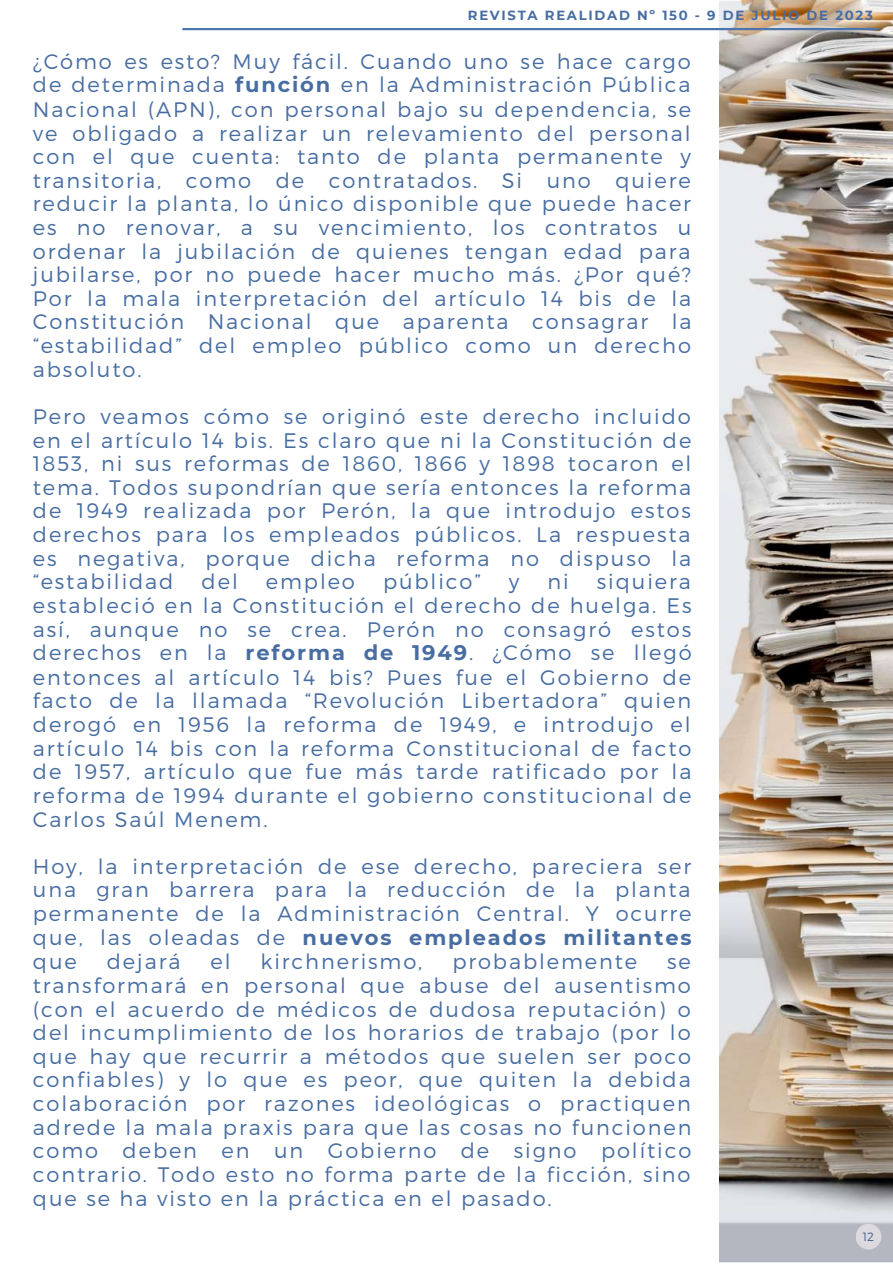
<style>
.page{position:relative;width:893px;height:1264px;background:#fff}
.page>*{position:absolute;margin:0;border:0;box-sizing:border-box;transform-origin:0 0}
.t1{font:300 21px/23.7px "Montserrat";letter-spacing:.09em;color:#476da2;text-align:justify}
.t2{font:700 13.2px "Montserrat";letter-spacing:.13em;color:#476da2}
.t3{font:300 12px "Montserrat";color:#42618b}
.s1{font-weight:700}
</style>
<div class="page">
<img style="left:719px;top:0;width:173px;height:1262px">
<div style="left:855px;top:1223px;width:26px;height:26px;background:#dcdade;border-radius:50%"></div>
<hr style="left:182px;top:28px;width:695px;height:2px;background:#4c75ad">
<p class="t2" style="left:468px;top:7px;width:406px">REVISTA REALIDAD Nº 150 - 9 DE JULIO DE 2023</p>
<p class="t1" style="left:33px;top:48px;width:660px">¿Cómo es esto? Muy fácil. Cuando uno se hace cargo de determinada <span class="s1">función</span> en la Administración Pública Nacional (APN), con personal bajo su dependencia, se ve obligado a realizar un relevamiento del personal con el que cuenta: tanto de planta permanente y transitoria, como de contratados. Si uno quiere reducir la planta, lo único disponible que puede hacer es no renovar, a su vencimiento, los contratos u ordenar la jubilación de quienes tengan edad para jubilarse, por no puede hacer mucho más. ¿Por qué?<br>Por la mala interpretación del artículo 14 bis de la Constitución Nacional que aparenta consagrar la “estabilidad” del empleo público como un derecho absoluto.</p>
<p class="t1" style="left:33px;top:403px;width:660px">Pero veamos cómo se originó este derecho incluido en el artículo 14 bis. Es claro que ni la Constitución de 1853, ni sus reformas de 1860, 1866 y 1898 tocaron el tema. Todos supondrían que sería entonces la reforma de 1949 realizada por Perón, la que introdujo estos derechos para los empleados públicos. La respuesta es negativa, porque dicha reforma no dispuso la “estabilidad</p>
<p class="t1" style="left:202px;top:569px;width:38px">del</p>
<p class="t1" style="left:266px;top:569px;width:90px">empleo</p>
<p class="t1" style="left:383px;top:569px;width:99px">público”</p>
<p class="t1" style="left:509px;top:569px;width:12px">y</p>
<p class="t1" style="left:547px;top:569px;width:23px">ni</p>
<p class="t1" style="left:33px;top:569px;width:660px;text-indent:564px">siquiera estableció en la Constitución el derecho de huelga. Es así, aunque no se crea. Perón no consagró estos derechos en la <span class="s1">reforma de 1949</span>. ¿Cómo se llegó entonces al artículo 14 bis? Pues fue el Gobierno de facto de la llamada “Revolución Libertadora” quien derogó en 1956 la reforma de 1949, e introdujo el artículo 14 bis con la reforma Constitucional de facto de 1957, artículo que fue más tarde ratificado por la reforma de 1994 durante el gobierno constitucional de Carlos Saúl Menem.</p>
<p class="t1" style="left:33px;top:853px;width:660px">Hoy, la interpretación de ese derecho, pareciera ser una gran barrera para la reducción de la planta permanente de la Administración Central. Y ocurre que, las oleadas de <span class="s1">nuevos empleados militantes </span>que</p>
<p class="t1" style="left:107px;top:949px;width:75px">dejará</p>
<p class="t1" style="left:210px;top:949px;width:22px">el</p>
<p class="t1" style="left:260px;top:949px;width:163px">kirchnerismo,</p>
<p class="t1" style="left:452px;top:949px;width:186px">probablemente</p>
<p class="t1" style="left:33px;top:949px;width:660px;text-indent:634px">se transformará en personal que abuse del ausentismo (con el acuerdo de médicos de dudosa reputación) o del incumplimiento de los horarios de trabajo (por lo que hay que recurrir a métodos que suelen ser poco confiables) y lo que es peor, que quiten la debida colaboración por razones ideológicas o practiquen adrede la mala praxis para que las cosas no funcionen como deben en un Gobierno de signo político contrario. Todo esto no forma parte de la ficción, sino que se ha visto en la práctica en el pasado.</p>
<p class="t3" style="left:862px;top:1228px;width:13px">12</p>
</div>
